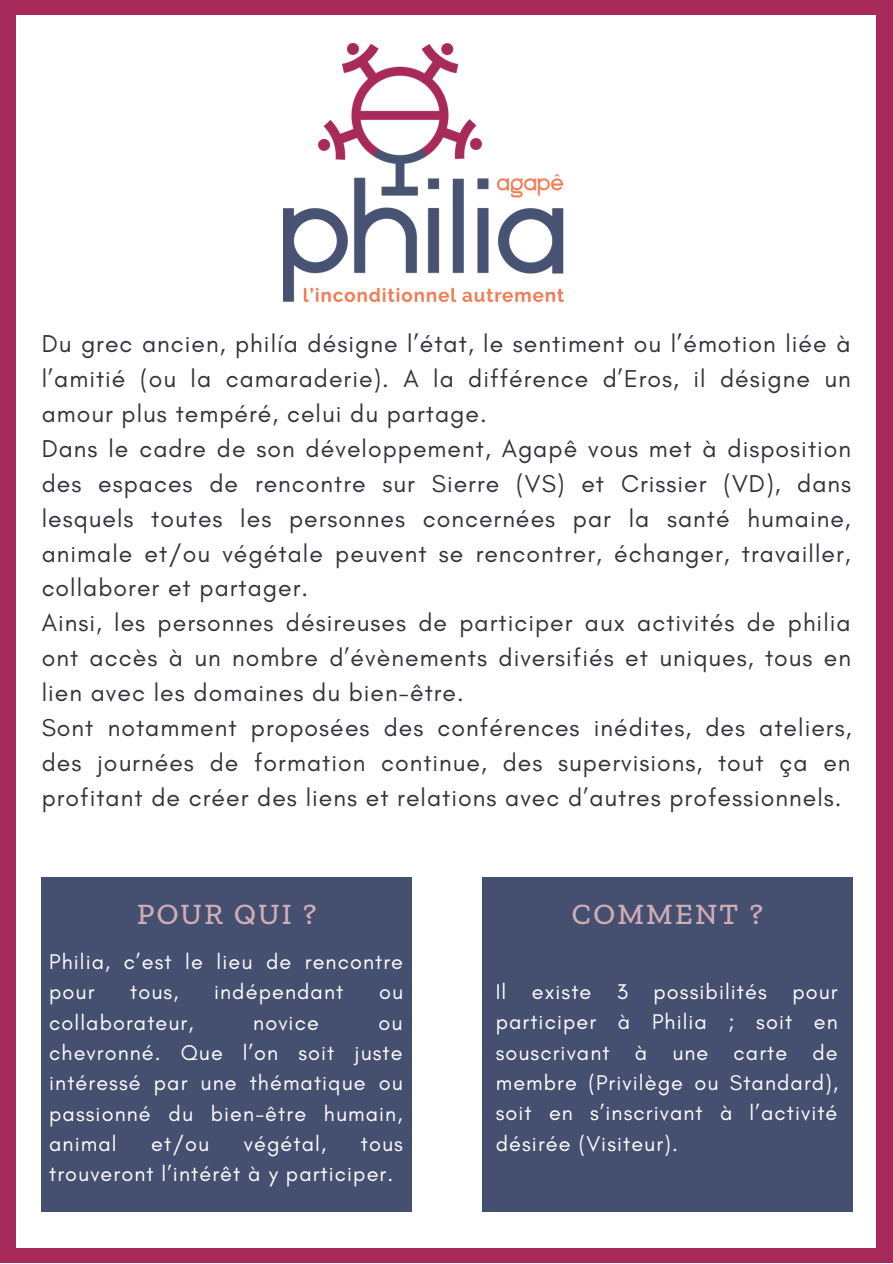
<style>
.page{position:relative;width:893px;height:1264px;background:#fff}
.page>*{position:absolute;margin:0;border:0;box-sizing:border-box;transform-origin:0 0}
.t1{font:500 30px "Zilla Slab";letter-spacing:.075em;color:#d0adb4}
.t2{font:24.75px/34.8px "Glacial Indifference";letter-spacing:.04em;color:#34313a}
.t3{font:21.6px/30.3px "Glacial Indifference";letter-spacing:.05em;color:#fff}
</style>
<div class="page">
<div style="left:0;top:0;width:892px;height:1262px;background:#a82a5a"></div>
<div style="left:17px;top:15px;width:858px;height:1232px;background:#fff"></div>
<img style="left:283px;top:44px;width:280px;height:257px">
<div style="left:42px;top:877px;width:369px;height:333px;background:#454f70"></div>
<div style="left:482px;top:877px;width:370px;height:333px;background:#454f70"></div>
<p class="t2" style="left:42px;top:326px;width:811px">Du grec ancien, philía désigne l’état, le sentiment ou l’émotion liée à l’amitié (ou la camaraderie). A la différence d’Eros, il désigne un amour plus tempéré, celui du partage.<br>Dans le cadre de son développement, Agapê vous met à disposition des espaces de rencontre sur Sierre (VS) et Crissier (VD), dans lesquels toutes les personnes concernées par la santé humaine, animale et/ou végétale peuvent se rencontrer, échanger, travailler, collaborer et partager.<br>Ainsi, les personnes désireuses de participer aux activités de philia ont accès à un nombre d’évènements diversifiés et uniques, tous en lien avec les domaines du bien-être.<br>Sont notamment proposées des conférences inédites, des ateliers, des journées de formation continue, des supervisions, tout ça en profitant de créer des liens et relations avec d’autres professionnels.</p>
<p class="t1" style="left:137px;top:895px;width:181px">POUR QUI ?</p>
<p class="t3" style="left:49px;top:946px;width:355px">Philia, c’est le lieu de rencontre pour</p>
<p class="t3" style="left:130px;top:976px;width:50px">tous,</p>
<p class="t3" style="left:214px;top:976px;width:131px">indépendant</p>
<p class="t3" style="left:379px;top:976px;width:26px">ou</p>
<p class="t3" style="left:49px;top:1006px;width:146px">collaborateur,</p>
<p class="t3" style="left:253px;top:1006px;width:67px">novice</p>
<p class="t3" style="left:49px;top:1006px;width:355px;text-align:justify;text-indent:329px">ou chevronné. Que l’on soit juste intéressé par une thématique ou passionné du bien-être humain, animal</p>
<p class="t3" style="left:151px;top:1128px;width:59px">et/ou</p>
<p class="t3" style="left:244px;top:1128px;width:84px">végétal,</p>
<p class="t3" style="left:49px;top:1128px;width:355px;text-indent:311px">tous trouveront l’intérêt à y participer.</p>
<p class="t1" style="left:572px;top:895px;width:193px">COMMENT ?</p>
<p class="t3" style="left:495px;top:976px;width:344px;text-align:justify">Il existe 3 possibilités pour participer à Philia ; soit en souscrivant à une carte de membre (Privilège ou Standard), soit en s’inscrivant à l’activité désirée (Visiteur).</p>
</div>
